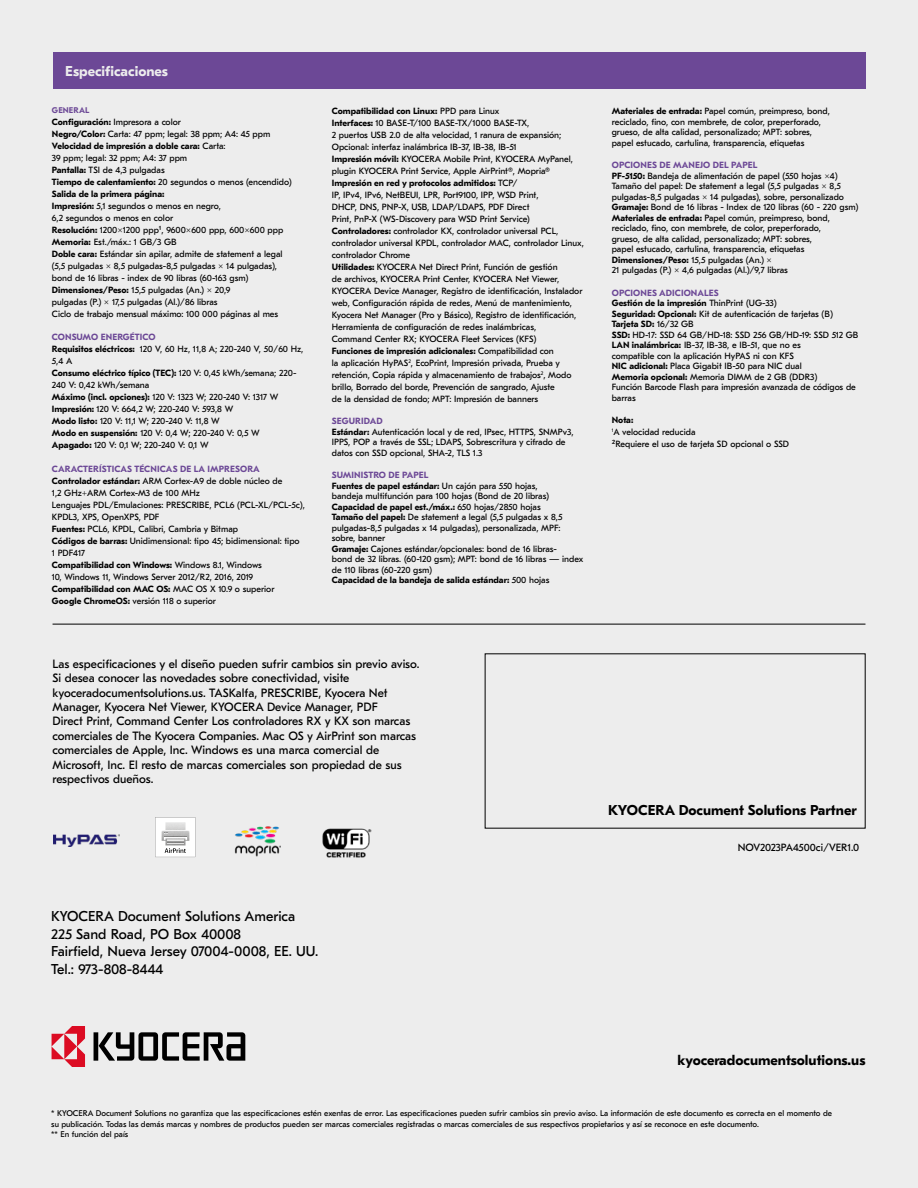
<style>
.page{position:relative;width:918px;height:1188px;background:#ededed}
.page>*{position:absolute;margin:0;border:0;box-sizing:border-box;transform-origin:0 0}
.t1{font:14.25px/17.5px "GT Eesti Pro Text";color:#000}
.t2{font:700 14.25px "GT Eesti Pro Text";color:#000}
.t3{font:700 14.25px "GT Eesti Pro Text";color:#ededed}
.t4{font:12px/14.4px "GT Eesti Pro Text";color:#000}
.t5{font:10.5px "GT Eesti Pro Text";color:#000}
.t6{font:9px/12px "GT Eesti Pro Text";color:#000}
.t7{font:8.25px/10.5px "GT Eesti Pro Text";color:#000}
.t8{font:700 8.25px "GT Eesti Pro Text";letter-spacing:.01em;color:#6c4896}
.s1{font-weight:700}
.s2{font-weight:700;color:#6c4896}
</style>
<div class="page">
<div style="left:53px;top:53px;width:812px;height:36px;background:#6c4896"></div>
<hr style="left:53px;top:624px;width:812px;height:1px;background:#000">
<svg style="left:94px;top:1032px;width:151px;height:29px"></svg>
<svg style="left:52px;top:1026px;width:33px;height:41px"></svg>
<img style="left:322px;top:828px;width:50px;height:29px">
<svg style="left:155px;top:817px;width:40px;height:40px"></svg>
<img style="left:157px;top:821px;width:36px;height:25px">
<img style="left:234px;top:826px;width:47px;height:31px">
<img style="left:54px;top:835px;width:65px;height:12px">
<h1 class="t3" style="left:65px;top:64px;width:104px">Especificaciones</h1>
<p class="t8" style="left:52px;top:106px;width:39px">GENERAL</p>
<p class="t6" style="left:52px;top:116px;width:241px"><span class="s1">Configuración:</span> Impresora a color<br><span class="s1">Negro/Color:</span> Carta: 47 ppm; legal: 38 ppm; A4: 45 ppm <span class="s1">Velocidad de impresión a doble cara:</span> Carta:<br>39 ppm; legal: 32 ppm; A4: 37 ppm<br><span class="s1">Pantalla:</span> TSI de 4,3 pulgadas<br><span class="s1">Tiempo de calentamiento:</span> 20 segundos o menos (encendido)<br><span class="s1">Salida de la primera página:<br>Impresión:</span> 5,1 segundos o menos en negro,<br>6,2 segundos o menos en color<br><span class="s1">Resolución:</span> 1200×1200 ppp¹, 9600×600 ppp, 600×600 ppp <span class="s1">Memoria:</span> Est./máx.: 1 GB/3 GB<br><span class="s1">Doble cara:</span> Estándar sin apilar, admite de statement a legal (5,5 pulgadas × 8,5 pulgadas-8,5 pulgadas × 14 pulgadas), bond de 16 libras - index de 90 libras (60-163 gsm)<br><span class="s1">Dimensiones/Peso:</span> 15,5 pulgadas (An.) × 20,9<br>pulgadas (P.) × 17,5 pulgadas (Al.)/86 libras<br>Ciclo de trabajo mensual máximo: 100 000 páginas al mes</p>
<p class="t6" style="left:52px;top:331px;width:253px"><span class="s2">CONSUMO ENERGÉTICO<br></span><span class="s1">Requisitos eléctricos:</span> 120 V, 60 Hz, 11,8 A; 220-240 V, 50/60 Hz, 5,4 A<br><span class="s1">Consumo eléctrico típico (TEC):</span> 120 V: 0,45 kWh/semana; 220- 240 V: 0,42 kWh/semana<br><span class="s1">Máximo (incl. opciones):</span> 120 V: 1323 W; 220-240 V: 1317 W <span class="s1">Impresión:</span> 120 V: 664,2 W; 220-240 V: 593,8 W<br><span class="s1">Modo listo:</span> 120 V: 11,1 W; 220-240 V: 11,8 W<br><span class="s1">Modo en suspensión:</span> 120 V: 0,4 W; 220-240 V: 0,5 W<br><span class="s1">Apagado:</span> 120 V: 0,1 W; 220-240 V: 0,1 W</p>
<p class="t6" style="left:52px;top:463px;width:255px"><span class="s2">CARACTERÍSTICAS TÉCNICAS DE LA IMPRESORA </span><span class="s1">Controlador estándar:</span> ARM Cortex-A9 de doble núcleo de<br>1,2 GHz+ARM Cortex-M3 de 100 MHz<br>Lenguajes PDL/Emulaciones: PRESCRIBE, PCL6 (PCL-XL/PCL-5c), KPDL3, XPS, OpenXPS, PDF<br><span class="s1">Fuentes:</span> PCL6, KPDL, Calibri, Cambria y Bitmap<br><span class="s1">Códigos de barras:</span> Unidimensional: tipo 45; bidimensional: tipo 1 PDF417<br><span class="s1">Compatibilidad con Windows:</span> Windows 8.1, Windows<br>10, Windows 11, Windows Server 2012/R2, 2016, 2019<br><span class="s1">Compatibilidad con MAC OS:</span> MAC OS X 10.9 o superior <span class="s1">Google ChromeOS:</span> versión 118 o superior</p>
<p class="t6" style="left:332px;top:105px;width:254px"><span class="s1">Compatibilidad con Linux:</span> PPD para Linux<br><span class="s1">Interfaces:</span> 10 BASE-T/100 BASE-TX/1000 BASE-TX,<br>2 puertos USB 2.0 de alta velocidad, 1 ranura de expansión; Opcional: interfaz inalámbrica IB-37, IB-38, IB-51<br><span class="s1">Impresión móvil:</span> KYOCERA Mobile Print, KYOCERA MyPanel, plugin KYOCERA Print Service, Apple AirPrint®, Mopria® <span class="s1">Impresión en red y protocolos admitidos:</span> TCP/<br>IP, IPv4, IPv6, NetBEUI, LPR, Port9100, IPP, WSD Print,<br>DHCP, DNS, PNP-X, USB, LDAP/LDAPS, PDF Direct<br>Print, PnP-X (WS-Discovery para WSD Print Service)<br><span class="s1">Controladores:</span> controlador KX, controlador universal PCL, controlador universal KPDL, controlador MAC, controlador Linux, controlador Chrome<br><span class="s1">Utilidades:</span> KYOCERA Net Direct Print, Función de gestión<br>de archivos, KYOCERA Print Center, KYOCERA Net Viewer, KYOCERA Device Manager, Registro de identificación, Instalador web, Configuración rápida de redes, Menú de mantenimiento, Kyocera Net Manager (Pro y Básico), Registro de identificación, Herramienta de configuración de redes inalámbricas,<br>Command Center RX; KYOCERA Fleet Services (KFS)<br><span class="s1">Funciones de impresión adicionales:</span> Compatibilidad con<br>la aplicación HyPAS<sup>2</sup>, EcoPrint, Impresión privada, Prueba y retención, Copia rápida y almacenamiento de trabajos<sup>2</sup>, Modo brillo, Borrado del borde, Prevención de sangrado, Ajuste<br>de la densidad de fondo; MPT: Impresión de banners</p>
<p class="t6" style="left:332px;top:416px;width:243px;line-height:10.5px"><span class="s2">SEGURIDAD<br></span><span class="s1">Estándar:</span> Autenticación local y de red, IPsec, HTTPS, SNMPv3, IPPS, POP a través de SSL; LDAPS, Sobrescritura y cifrado de datos con SSD opcional, SHA-2, TLS 1.3</p>
<p class="t6" style="left:332px;top:470px;width:253px;line-height:10.5px"><span class="s2">SUMINISTRO DE PAPEL<br></span><span class="s1">Fuentes de papel estándar:</span> Un cajón para 550 hojas,<br>bandeja multifunción para 100 hojas (Bond de 20 libras)<br><span class="s1">Capacidad de papel est./máx.:</span> 650 hojas/2850 hojas<br><span class="s1">Tamaño del papel:</span> De statement a legal (5,5 pulgadas x 8,5 pulgadas-8,5 pulgadas x 14 pulgadas), personalizada, MPF: sobre, banner<br><span class="s1">Gramaje:</span> Cajones estándar/opcionales: bond de 16 libras-<br>bond de 32 libras. (60-120 gsm); MPT: bond de 16 libras — index de 110 libras (60-220 gsm)<br><span class="s1">Capacidad de la bandeja de salida estándar:</span> 500 hojas</p>
<p class="t4" style="left:53px;top:657px;width:368px">Las especificaciones y el diseño pueden sufrir cambios sin previo aviso.<br>Si desea conocer las novedades sobre conectividad, visite kyoceradocumentsolutions.us. TASKalfa, PRESCRIBE, Kyocera Net Manager, Kyocera Net Viewer, KYOCERA Device Manager, PDF<br>Direct Print, Command Center Los controladores RX y KX son marcas comerciales de The Kyocera Companies. Mac OS y AirPrint son marcas comerciales de Apple, Inc. Windows es una marca comercial de Microsoft, Inc. El resto de marcas comerciales son propiedad de sus respectivos dueños.</p>
<h1 class="t1" style="left:51px;top:908px;width:268px">KYOCERA Document Solutions America<br>225 Sand Road, PO Box 40008<br>Fairfield, Nueva Jersey 07004-0008, EE. UU.<br>Tel.: 973-808-8444</h1>
<p class="t6" style="left:612px;top:106px;width:220px;line-height:10.5px"><span class="s1">Materiales de entrada:</span> Papel común, preimpreso, bond, reciclado, fino, con membrete, de color, preperforado, grueso, de alta calidad, personalizado; MPT: sobres, papel estucado, cartulina, transparencia, etiquetas</p>
<p class="t6" style="left:612px;top:160px;width:248px;line-height:10.5px"><span class="s2">OPCIONES DE MANEJO DEL PAPEL<br></span><span class="s1">PF-5150:</span> Bandeja de alimentación de papel (550 hojas ×4)<br>Tamaño del papel: De statement a legal (5,5 pulgadas × 8,5 pulgadas-8,5 pulgadas × 14 pulgadas), sobre, personalizado <span class="s1">Gramaje:</span> Bond de 16 libras - Index de 120 libras (60 - 220 gsm)<br><span class="s1">Materiales de entrada:</span> Papel común, preimpreso, bond, reciclado, fino, con membrete, de color, preperforado,<br>grueso, de alta calidad, personalizado; MPT: sobres,<br>papel estucado, cartulina, transparencia, etiquetas <span class="s1">Dimensiones/Peso:</span> 15,5 pulgadas (An.) ×<br>21 pulgadas (P.) × 4,6 pulgadas (Al.)/9,7 libras</p>
<p class="t6" style="left:612px;top:287px;width:248px;line-height:10.5px"><span class="s2">OPCIONES ADICIONALES<br></span><span class="s1">Gestión de la impresión</span> ThinPrint (UG-33)<br><span class="s1">Seguridad: Opcional:</span> Kit de autenticación de tarjetas (B)<br><span class="s1">Tarjeta SD:</span> 16/32 GB<br><span class="s1">SSD:</span> HD-17: SSD 64 GB/HD-18: SSD 256 GB/HD-19: SSD 512 GB <span class="s1">LAN inalámbrica:</span> IB-37, IB-38, e IB-51, que no es<br>compatible con la aplicación HyPAS ni con KFS<br><span class="s1">NIC adicional:</span> Placa Gigabit IB-50 para NIC dual<br><span class="s1">Memoria opcional:</span> Memoria DIMM de 2 GB (DDR3)<br>Función Barcode Flash para impresión avanzada de códigos de barras</p>
<p class="t6" style="left:612px;top:414px;width:179px"><span class="s1">Nota:<br></span><sup>1</sup>A velocidad reducida<br>²Requiere el uso de tarjeta SD opcional o SSD</p>
<h1 class="t2" style="left:608px;top:802px;width:250px">KYOCERA Document Solutions Partner</h1>
<p class="t5" style="left:738px;top:842px;width:123px">NOV2023PA4500ci/VER1.0</p>
<h1 class="t2" style="left:678px;top:1052px;width:189px">kyoceradocumentsolutions.us</h1>
<p class="t7" style="left:51px;top:1108px;width:782px">* KYOCERA Document Solutions no garantiza que las especificaciones estén exentas de error. Las especificaciones pueden sufrir cambios sin previo aviso. La información de este documento es correcta en el momento de su publicación. Todas las demás marcas y nombres de productos pueden ser marcas comerciales registradas o marcas comerciales de sus respectivos propietarios y así se reconoce en este documento.<br>** En función del país</p>
</div>
